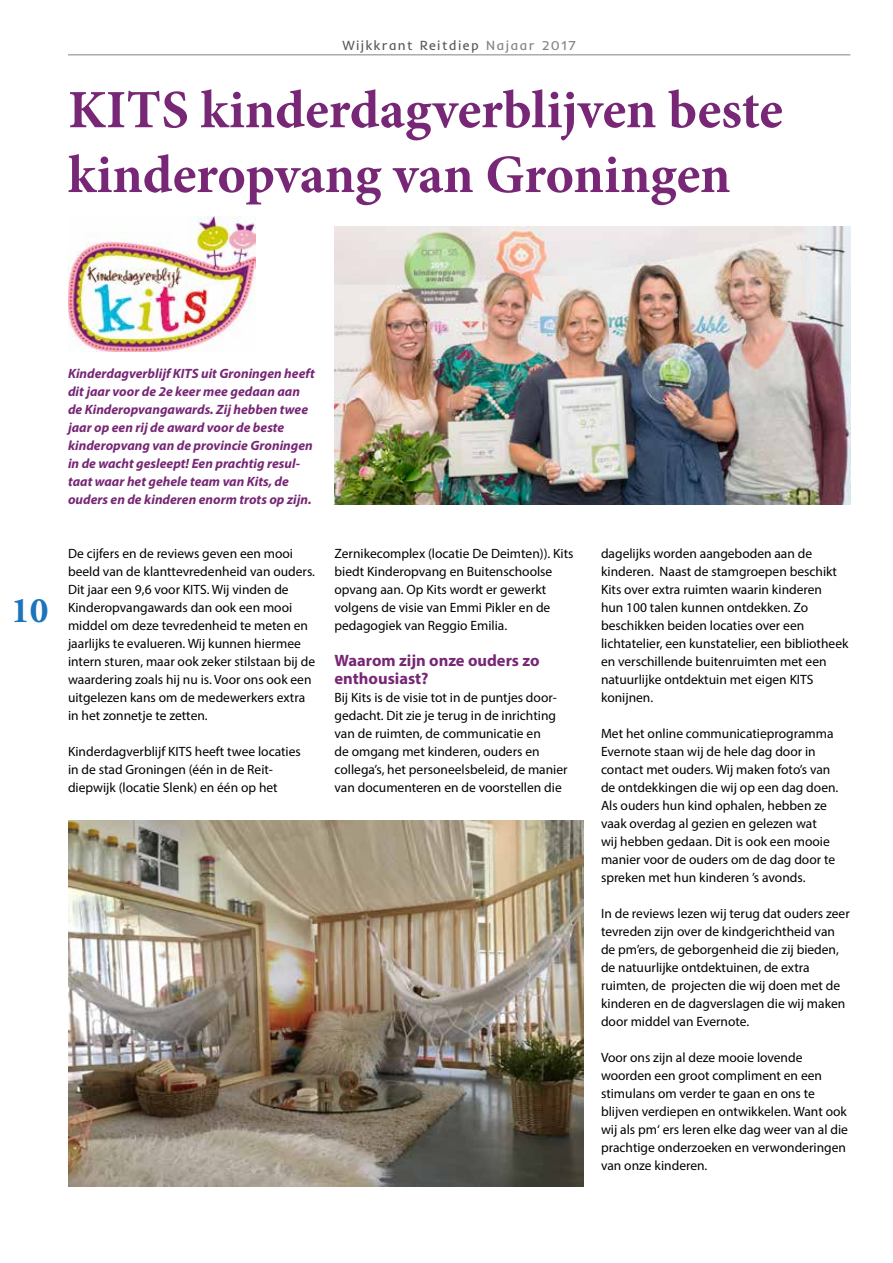
<style>
.page{position:relative;width:893px;height:1263px;background:#fff}
.page>*{position:absolute;margin:0;border:0;box-sizing:border-box;transform-origin:0 0}
.t1{font:700 54px/64.8px "Minion Pro";color:#772775}
.t2{font:700 36px "Adobe Garamond Pro";color:#1c75bc}
.t3{font:700 16.5px/18px "Myriad Pro";color:#772775}
.t4{font:13.5px/18px "Myriad Pro";color:#000}
.t5{font:italic 700 13.5px/18px "Myriad Pro";color:#772775}
.t6{font:13.5px "Inder";letter-spacing:.1em;color:#58595b}
.s1{color:#808285}
</style>
<div class="page">
<hr style="left:68px;top:54px;width:782px;height:1px;background:#808285">
<img style="left:334px;top:226px;width:516px;height:279px">
<img style="left:68px;top:216px;width:188px;height:135px">
<img style="left:68px;top:821px;width:516px;height:365px">
<p class="t6" style="left:342px;top:36px;width:235px">Wijkkrant Reitdiep <span class="s1">Najaar 2017</span></p>
<h1 class="t1" style="left:68px;top:77px;width:716px">KITS kinderdagverblijven beste kinderopvang van Groningen</h1>
<h2 class="t2" style="left:11px;top:590px;width:39px">10</h2>
<p class="t5" style="left:68px;top:364px;width:248px">Kinderdagverblijf KITS uit Groningen heeft dit jaar voor de 2e keer mee gedaan aan de Kinderopvangawards. Zij hebben twee jaar op een rij de award voor de beste kinderopvang van de provincie Groningen in de wacht gesleept! Een prachtig resul&shy;taat waar het gehele team van Kits, de ouders en de kinderen enorm trots op zijn.</p>
<p class="t4" style="left:68px;top:544px;width:249px">De cijfers en de reviews geven een mooi beeld van de klanttevredenheid van ouders.<br>Dit jaar een 9,6 voor KITS. Wij vinden de Kinderopvangawards dan ook een mooi middel om deze tevredenheid te meten en jaarlijks te evalueren. Wij kunnen hiermee intern sturen, maar ook zeker stilstaan bij de waardering zoals hij nu is. Voor ons ook een uitgelezen kans om de medewerkers extra in het zonnetje te zetten.</p>
<p class="t4" style="left:68px;top:742px;width:234px">Kinderdagverblijf KITS heeft twee locaties in de stad Groningen (één in de Reit&shy;diepwijk (locatie Slenk) en één op het</p>
<p class="t4" style="left:334px;top:544px;width:241px">Zernikecomplex (locatie De Deimten)). Kits biedt Kinderopvang en Buitenschoolse opvang aan. Op Kits wordt er gewerkt volgens de visie van Emmi Pikler en de pedagogiek van Reggio Emilia.</p>
<p class="t3" style="left:334px;top:651px;width:207px">Waarom zijn onze ouders zo enthousiast?</p>
<p class="t4" style="left:334px;top:688px;width:235px">Bij Kits is de visie tot in de puntjes door&shy;gedacht. Dit zie je terug in de inrichting van de ruimten, de communicatie en<br>de omgang met kinderen, ouders en collega’s, het personeelsbeleid, de manier van documenteren en de voorstellen die</p>
<p class="t4" style="left:601px;top:544px;width:249px">dagelijks worden aangeboden aan de kinderen. Naast de stamgroepen beschikt Kits over extra ruimten waarin kinderen<br>hun 100 talen kunnen ontdekken. Zo beschikken beiden locaties over een lichtatelier, een kunstatelier, een bibliotheek en verschillende buitenruimten met een natuurlijke ontdektuin met eigen KITS konijnen.</p>
<p class="t4" style="left:601px;top:724px;width:239px">Met het online communicatieprogramma Evernote staan wij de hele dag door in contact met ouders. Wij maken foto’s van de ontdekkingen die wij op een dag doen.<br>Als ouders hun kind ophalen, hebben ze vaak overdag al gezien en gelezen wat<br>wij hebben gedaan. Dit is ook een mooie manier voor de ouders om de dag door te spreken met hun kinderen ’s avonds.</p>
<p class="t4" style="left:601px;top:904px;width:250px">In de reviews lezen wij terug dat ouders zeer tevreden zijn over de kindgerichtheid van de pm’ers, de geborgenheid die zij bieden, de natuurlijke ontdektuinen, de extra ruimten, de projecten die wij doen met de kinderen en de dagverslagen die wij maken door middel van Evernote.</p>
<p class="t4" style="left:601px;top:1048px;width:248px">Voor ons zijn al deze mooie lovende woorden een groot compliment en een stimulans om verder te gaan en ons te blijven verdiepen en ontwikkelen. Want ook wij als pm‘ ers leren elke dag weer van al die prachtige onderzoeken en verwonderingen van onze kinderen.</p>
</div>
